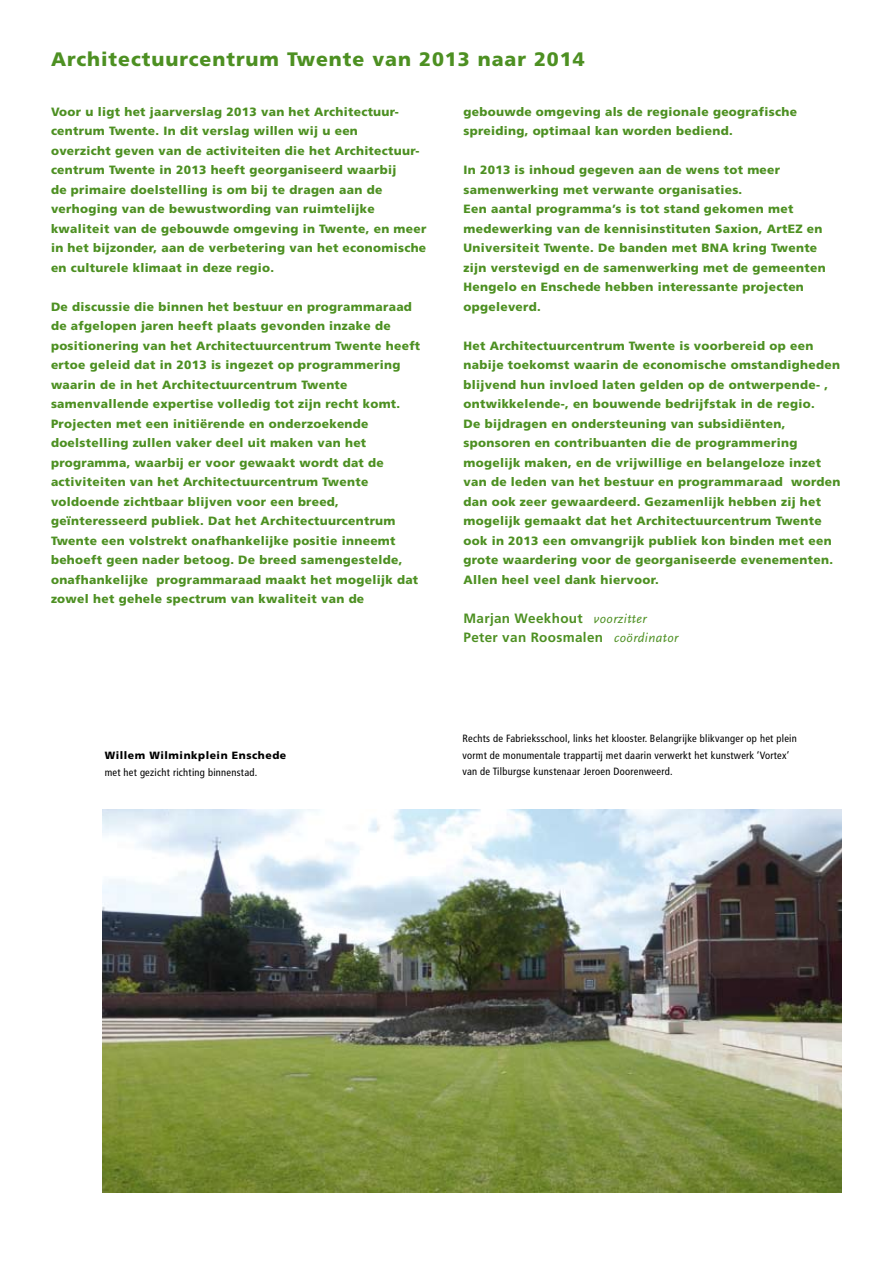
<style>
.page{position:relative;width:893px;height:1263px;background:#fff}
.page>*{position:absolute;margin:0;border:0;box-sizing:border-box;transform-origin:0 0}
.t1{font:900 19.5px "Frutiger";letter-spacing:.05em;color:#4d9022}
.t2{font:700 13.5px/19.5px "Frutiger";letter-spacing:.025em;color:#4d9022}
.t3{font:900 12px/19.5px "Frutiger";letter-spacing:.025em;color:#4d9022}
.t4{font:condensed 10.5px/16.5px "Frutiger";letter-spacing:.025em;color:#000}
.t5{font:900 10.5px "Frutiger";letter-spacing:.05em;color:#000}
.s1{font-family:"Scala Sans";font-weight:400;font-style:italic}
</style>
<div class="page">
<img style="left:102px;top:809px;width:740px;height:383px">
<h1 class="t1" style="left:51px;top:48px;width:535px">Architectuurcentrum Twente van 2013 naar 2014</h1>
<p class="t3" style="left:51px;top:101px;width:377px">Voor u ligt het jaarverslag 2013 van het Architectuur&shy;centrum Twente. In dit verslag willen wij u een<br>overzicht geven van de activiteiten die het Architectuur&shy;centrum Twente in 2013 heeft georganiseerd waarbij<br>de primaire doelstelling is om bij te dragen aan de verhoging van de bewustwording van ruimtelijke kwaliteit van de gebouwde omgeving in Twente, en meer in het bijzonder, aan de verbetering van het economische en culturele klimaat in deze regio.</p>
<p class="t3" style="left:51px;top:296px;width:371px">De discussie die binnen het bestuur en programmaraad de afgelopen jaren heeft plaats gevonden inzake de positionering van het Architectuurcentrum Twente heeft ertoe geleid dat in 2013 is ingezet op programmering waarin de in het Architectuurcentrum Twente samenvallende expertise volledig tot zijn recht komt.<br>Projecten met een initiërende en onderzoekende doelstelling zullen vaker deel uit maken van het programma, waarbij er voor gewaakt wordt dat de activiteiten van het Architectuurcentrum Twente voldoende zichtbaar blijven voor een breed, geïnteresseerd publiek. Dat het Architectuurcentrum Twente een volstrekt onafhankelijke positie inneemt behoeft geen nader betoog. De breed samengestelde, onafhankelijke programmaraad maakt het mogelijk dat zowel het gehele spectrum van kwaliteit van de</p>
<p class="t3" style="left:463px;top:101px;width:335px">gebouwde omgeving als de regionale geografische spreiding, optimaal kan worden bediend.</p>
<p class="t3" style="left:463px;top:160px;width:364px">In 2013 is inhoud gegeven aan de wens tot meer samenwerking met verwante organisaties.<br>Een aantal programma’s is tot stand gekomen met medewerking van de kennisinstituten Saxion, ArtEZ en Universiteit Twente. De banden met BNA kring Twente zijn verstevigd en de samenwerking met de gemeenten Hengelo en Enschede hebben interessante projecten opgeleverd.</p>
<p class="t3" style="left:463px;top:335px;width:379px">Het Architectuurcentrum Twente is voorbereid op een nabije toekomst waarin de economische omstandigheden blijvend hun invloed laten gelden op de ontwerpende- , ontwikkelende-, en bouwende bedrijfstak in de regio.<br>De bijdragen en ondersteuning van subsidiënten, sponsoren en contribuanten die de programmering mogelijk maken, en de vrijwillige en belangeloze inzet van de leden van het bestuur en programmaraad worden dan ook zeer gewaardeerd. Gezamenlijk hebben zij het mogelijk gemaakt dat het Architectuurcentrum Twente ook in 2013 een omvangrijk publiek kon binden met een grote waardering voor de georganiseerde evenementen.<br>Allen heel veel dank hiervoor.</p>
<p class="t2" style="left:463px;top:608px;width:216px">Marjan Weekhout <span class="s1">voorzitter<br></span>Peter van Roosmalen <span class="s1">coördinator</span></p>
<p class="t5" style="left:105px;top:749px;width:183px">Willem Wilminkplein Enschede</p>
<p class="t4" style="left:105px;top:764px;width:154px">met het gezicht richting binnenstad.</p>
<p class="t4" style="left:462px;top:731px;width:336px">Rechts de Fabrieksschool, links het klooster. Belangrijke blikvanger op het plein vormt de monumentale trappartij met daarin verwerkt het kunstwerk ‘Vortex’ van de Tilburgse kunstenaar Jeroen Doorenweerd.</p>
</div>
